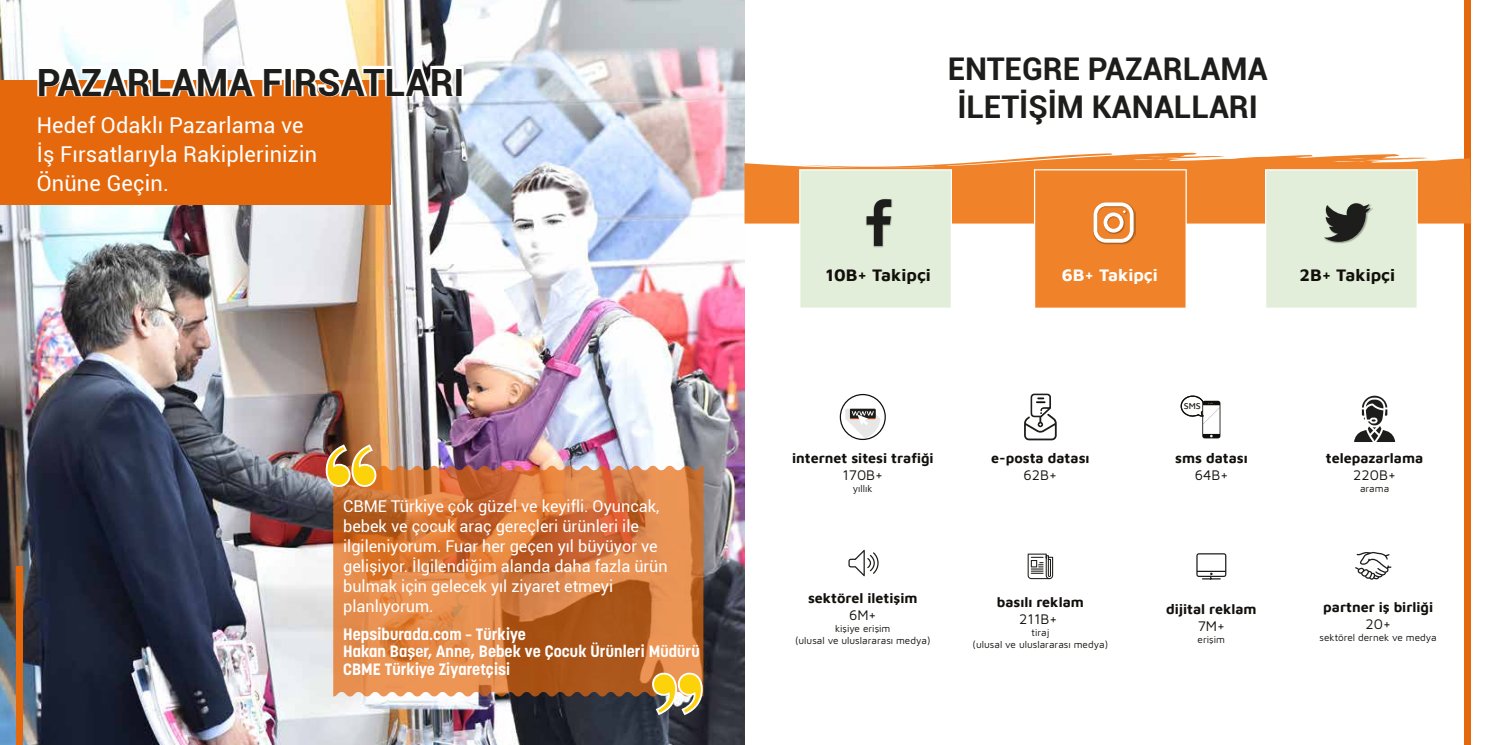
<style>
.page{position:relative;width:1489px;height:745px;background:#fff}
.page>*{position:absolute;margin:0;border:0;box-sizing:border-box;transform-origin:0 0}
.t1{font:700 37.5px "Roboto";color:#1d1d1b}
.t2{font:700 31.25px/37.5px "Roboto";color:#1d1d1b;text-align:center}
.t3{font:21.75px/29px "Roboto";letter-spacing:.01em;color:#fff}
.t4{font:700 17.5px "Maven Pro";color:#12100b}
.t5{font:700 17.5px "Maven Pro";color:#fff}
.t6{font:16.25px/20px "Roboto";color:#fff}
.t7{font:700 16.25px/17.5px "Korolev";letter-spacing:.01em;color:#fff}
.t8{font:700 14.25px "Maven Pro";color:#12100b}
.t9{font:14.25px "Maven Pro";color:#12100b}
.t10{font:10px/12px "Maven Pro";color:#12100b;text-align:center}
.t11{font:500 8.75px "Maven Pro";color:#1d1d1b}
</style>
<div class="page">
<div style="left:1463px;top:0;width:6px;height:744px;background:#e5680d"></div>
<img style="left:0;top:0;width:744px;height:744px">
<svg style="left:333px;top:465px;width:370px;height:231px;background:#d2783c"></svg>
<svg style="left:324px;top:441px;width:55px;height:48px;background:#cb9d49"></svg>
<svg style="left:649px;top:669px;width:55px;height:48px;background:#bda159"></svg>
<div style="left:16px;top:565px;width:7px;height:179px;background:#e5680d"></div>
<div style="left:0;top:80px;width:390px;height:124px;background:#e5680d"></div>
<svg style="left:35px;top:63px;width:250px;height:34px"></svg>
<div style="left:284px;top:66px;width:9px;height:30px;border:4px solid #fff"></div>
<svg style="left:292px;top:63px;width:164px;height:36px"></svg>
<div style="left:454px;top:66px;width:9px;height:30px;border:4px solid #fff"></div>
<div style="left:839px;top:393px;width:46px;height:47px;border:1px solid #12100b;border-radius:50%"></div>
<svg style="left:845px;top:408px;width:35px;height:30px"></svg>
<svg style="left:1024px;top:393px;width:32px;height:47px"></svg>
<svg style="left:1202px;top:400px;width:18px;height:38px"></svg>
<svg style="left:1180px;top:395px;width:39px;height:42px"></svg>
<svg style="left:1354px;top:395px;width:40px;height:46px"></svg>
<svg style="left:848px;top:549px;width:30px;height:27px"></svg>
<svg style="left:1027px;top:553px;width:26px;height:25px"></svg>
<svg style="left:1355px;top:551px;width:36px;height:28px"></svg>
<svg style="left:1196px;top:553px;width:30px;height:26px"></svg>
<svg style="left:744px;top:152px;width:726px;height:71px;fill:#f08329"></svg>
<svg style="left:797px;top:168px;width:156px;height:140px;background:#dde6d2"></svg>
<svg style="left:1032px;top:168px;width:155px;height:140px;background:#f08a35"></svg>
<svg style="left:1263px;top:168px;width:155px;height:140px;background:#d8e1cc"></svg>
<h1 class="t1" style="left:37px;top:55px;width:429px">PAZARLAMA FIRSATLARI</h1>
<h3 class="t3" style="left:37px;top:109px;width:282px">Hedef Odaklı Pazarlama ve<br>İş Fırsatlarıyla Rakiplerinizin<br>Önüne Geçin.</h3>
<p class="t6" style="left:343px;top:495px;width:326px">CBME Türkiye çok güzel ve keyifli. Oyuncak, bebek ve çocuk araç gereçleri ürünleri ile ilgileniyorum. Fuar her geçen yıl büyüyor ve gelişiyor. İlgilendiğim alanda daha fazla ürün bulmak için gelecek yıl ziyaret etmeyi planlıyorum.</p>
<p class="t7" style="left:343px;top:625px;width:358px">Hepsiburada.com – Türkiye<br>Hakan Başer, Anne, Bebek ve Çocuk Ürünleri Müdürü<br>CBME Türkiye Ziyaretçisi</p>
<h2 class="t2" style="left:947px;top:49px;width:321px">ENTEGRE PAZARLAMA<br>İLETİŞİM KANALLARI</h2>
<p class="t4" style="left:825px;top:262px;width:106px">10B+ Takipçi</p>
<p class="t5" style="left:1061px;top:262px;width:97px">6B+ Takipçi</p>
<p class="t4" style="left:1299px;top:262px;width:97px">2B+ Takipçi</p>
<p class="t8" style="left:792px;top:447px;width:143px">internet sitesi trafiği</p>
<p class="t9" style="left:842px;top:464px;width:42px">170B+</p>
<p class="t10" style="left:852px;top:481px;width:21px">yıllık</p>
<p class="t8" style="left:808px;top:588px;width:111px">sektörel iletişim</p>
<p class="t9" style="left:849px;top:605px;width:29px">6M+</p>
<p class="t10" style="left:795px;top:622px;width:137px">kişiye erişim<br>(ulusal ve uluslararası medya)</p>
<p class="t8" style="left:991px;top:447px;width:100px">e-posta datası</p>
<p class="t9" style="left:1023px;top:464px;width:35px">62B+</p>
<p class="t8" style="left:996px;top:592px;width:89px">basılı reklam</p>
<p class="t9" style="left:1019px;top:609px;width:39px">211B+</p>
<p class="t10" style="left:972px;top:626px;width:137px">tiraj<br>(ulusal ve uluslararası medya)</p>
<p class="t11" style="left:1183px;top:399px;width:18px">SMS</p>
<p class="t8" style="left:1175px;top:447px;width:74px">sms datası</p>
<p class="t9" style="left:1194px;top:464px;width:35px">64B+</p>
<p class="t8" style="left:1165px;top:598px;width:92px">dijital reklam</p>
<p class="t9" style="left:1197px;top:615px;width:29px">7M+</p>
<p class="t10" style="left:1197px;top:632px;width:29px">erişim</p>
<p class="t8" style="left:1325px;top:447px;width:99px">telepazarlama</p>
<p class="t9" style="left:1353px;top:464px;width:44px">220B+</p>
<p class="t10" style="left:1359px;top:481px;width:31px">arama</p>
<p class="t8" style="left:1323px;top:596px;width:111px">partner iş birliği</p>
<p class="t9" style="left:1365px;top:614px;width:27px">20+</p>
<p class="t10" style="left:1319px;top:630px;width:119px">sektörel dernek ve medya</p>
</div>
